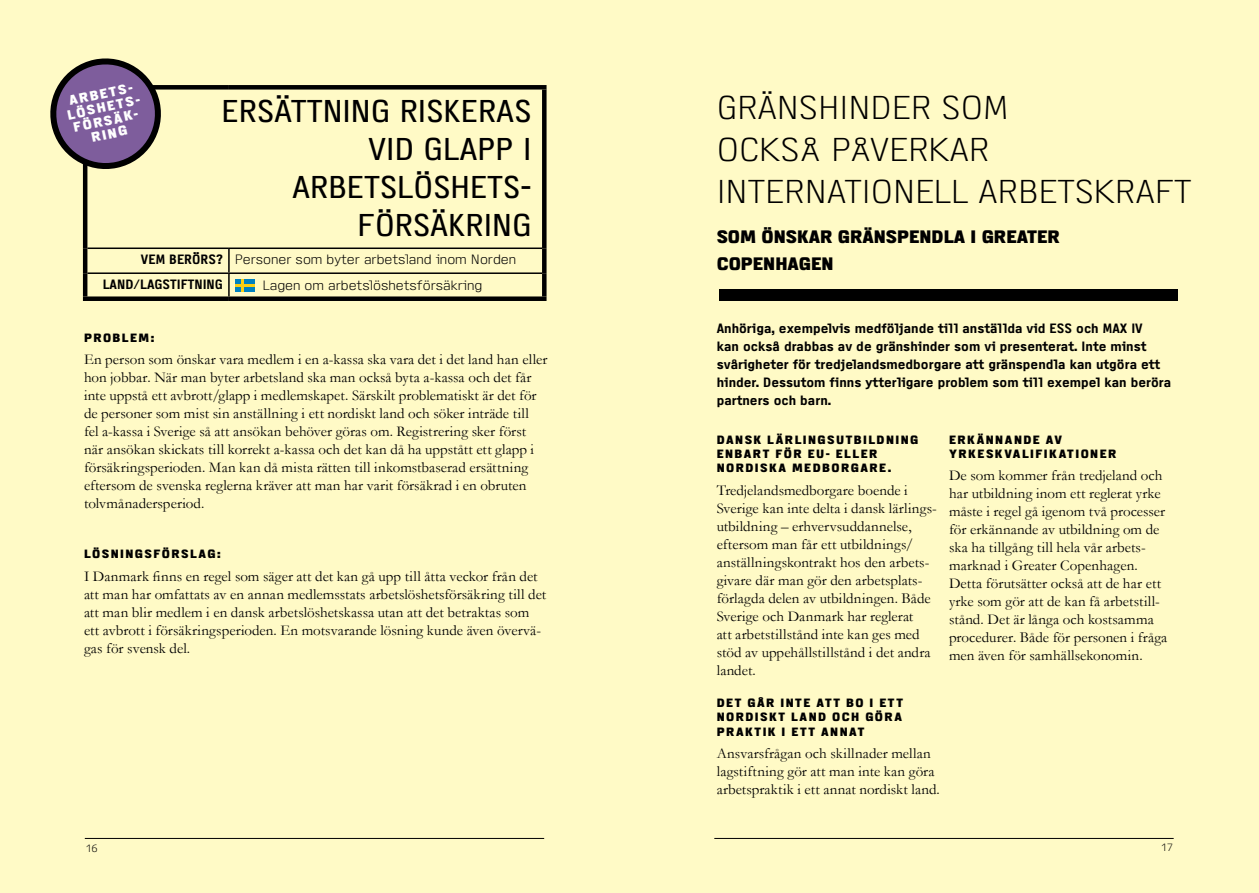
<style>
.page{position:relative;width:1259px;height:893px;background:#fffac6}
.page>*{position:absolute;margin:0;border:0;box-sizing:border-box;transform-origin:0 0}
.t1{font:300 33px/42px "Access";color:#000}
.t2{font:31.5px/37.8px "Access";color:#000;text-align:right}
.t3{font:800 18px/27px "Access";color:#000}
.t4{font:15px/18px "Garamond";letter-spacing:.005em;color:#000}
.t5{font:700 13.5px/18px "Access";color:#000}
.t6{font:300 13.5px/24.9px "Access";color:#000}
.t7{font:800 13.5px/13.5px "Access";color:#fff;text-align:center}
.t8{font:800 12px/14.4px "Access";letter-spacing:.12em;color:#000}
.t9{font:300 10.5px "Access";color:#000}
.s1{font-weight:700}
</style>
<div class="page">
<hr style="left:87px;top:248px;width:142px;height:1px;background:#000">
<hr style="left:229px;top:248px;width:313px;height:1px;background:#000">
<hr style="left:228px;top:249px;width:2px;height:23px;background:#000">
<hr style="left:87px;top:272px;width:142px;height:2px;background:#000">
<hr style="left:229px;top:272px;width:313px;height:2px;background:#000">
<hr style="left:228px;top:274px;width:2px;height:22px;background:#000">
<div style="left:83px;top:85px;width:146px;height:5px;background:#000"></div>
<hr style="left:83px;top:90px;width:4px;height:158px;background:#000">
<div style="left:229px;top:85px;width:317px;height:5px;background:#000"></div>
<svg style="left:542px;top:90px;width:4px;height:158px"></svg>
<hr style="left:83px;top:248px;width:4px;height:25px;background:#000">
<svg style="left:542px;top:248px;width:4px;height:25px"></svg>
<hr style="left:83px;top:273px;width:4px;height:23px;background:#000">
<svg style="left:542px;top:273px;width:4px;height:23px"></svg>
<div style="left:83px;top:296px;width:146px;height:5px;background:#000"></div>
<div style="left:229px;top:296px;width:317px;height:5px;background:#000"></div>
<div style="left:235px;top:279px;width:20px;height:13px;background:#0082c0"></div>
<hr style="left:235px;top:284px;width:20px;height:3px;background:#facf13">
<svg style="left:241px;top:279px;width:2px;height:13px"></svg>
<svg style="left:50px;top:58px;width:113px;height:114px"></svg>
<div style="left:719px;top:289px;width:458px;height:12px;background:#000"></div>
<hr style="left:714px;top:838px;width:459px;height:1px;background:#000">
<hr style="left:85px;top:838px;width:459px;height:1px;background:#000">
<p class="t7" style="left:63px;top:95px;width:78px;rotate:-12deg">ARBETS-<br>LÖSHETS-<br>FÖRSÄK-<br>RING</p>
<h2 class="t2" style="left:221px;top:92px;width:311px">ERSÄTTNING RISKERAS<br>VID GLAPP I<br>ARBETSLÖSHETS-<br>FÖRSÄKRING</h2>
<p class="t6" style="left:103px;top:247px;width:415px;text-indent:38px"><span class="s1">VEM BERÖRS?</span> Personer som byter arbetsland inom Norden<br><span class="s1">LAND/LAGSTIFTNING</span></p>
<p class="t6" style="left:263px;top:273px;width:221px">Lagen om arbetslöshetsförsäkring</p>
<p class="t8" style="left:84px;top:330px;width:72px">PROBLEM:</p>
<p class="t4" style="left:84px;top:350px;width:465px">En person som önskar vara medlem i en a-kassa ska vara det i det land han eller hon jobbar. När man byter arbetsland ska man också byta a-kassa och det får inte uppstå ett avbrott/glapp i medlemskapet. Särskilt problematiskt är det för de personer som mist sin anställning i ett nordiskt land och söker inträde till<br>fel a-kassa i Sverige så att ansökan behöver göras om. Registrering sker först när ansökan skickats till korrekt a-kassa och det kan då ha uppstått ett glapp i försäkringsperioden. Man kan då mista rätten till inkomstbaserad ersättning eftersom de svenska reglerna kräver att man har varit försäkrad i en obruten tolvmånadersperiod.</p>
<p class="t8" style="left:84px;top:547px;width:138px">LÖSNINGSFÖRSLAG:</p>
<p class="t4" style="left:84px;top:567px;width:464px">I Danmark finns en regel som säger att det kan gå upp till åtta veckor från det att man har omfattats av en annan medlemsstats arbetslöshetsförsäkring till det att man blir medlem i en dansk arbetslöshetskassa utan att det betraktas som ett avbrott i försäkringsperioden. En motsvarande lösning kunde även övervä&shy;gas för svensk del.</p>
<h1 class="t1" style="left:716px;top:87px;width:476px">GRÄNSHINDER SOM<br>OCKSÅ PÅVERKAR<br>INTERNATIONELL ARBETSKRAFT</h1>
<p class="t3" style="left:716px;top:223px;width:345px">SOM ÖNSKAR GRÄNSPENDLA I GREATER<br>COPENHAGEN</p>
<p class="t5" style="left:716px;top:320px;width:456px">Anhöriga, exempelvis medföljande till anställda vid ESS och MAX IV<br>kan också drabbas av de gränshinder som vi presenterat. Inte minst svårigheter för tredjelandsmedborgare att gränspendla kan utgöra ett hinder. Dessutom finns ytterligare problem som till exempel kan beröra partners och barn.</p>
<p class="t8" style="left:716px;top:432px;width:203px">DANSK LÄRLINGSUTBILDNING<br>ENBART FÖR EU- ELLER<br>NORDISKA MEDBORGARE.</p>
<p class="t4" style="left:716px;top:481px;width:222px">Tredjelandsmedborgare boende i Sverige kan inte delta i dansk lärlings&shy;utbildning – erhvervsuddannelse, eftersom man får ett utbildnings/ anställningskontrakt hos den arbets&shy;givare där man gör den arbetsplats&shy;förlagda delen av utbildningen. Både Sverige och Danmark har reglerat<br>att arbetstillstånd inte kan ges med stöd av uppehållstillstånd i det andra landet.</p>
<p class="t8" style="left:716px;top:695px;width:188px;text-align:justify">DET GÅR INTE ATT BO I ETT NORDISKT LAND OCH GÖRA PRAKTIK I ETT ANNAT</p>
<p class="t4" style="left:716px;top:744px;width:225px">Ansvarsfrågan och skillnader mellan lagstiftning gör att man inte kan göra arbetspraktik i ett annat nordiskt land.</p>
<p class="t8" style="left:949px;top:432px;width:169px">ERKÄNNANDE AV<br>YRKESKVALIFIKATIONER</p>
<p class="t4" style="left:949px;top:466px;width:220px">De som kommer från tredjeland och har utbildning inom ett reglerat yrke måste i regel gå igenom två processer för erkännande av utbildning om de ska ha tillgång till hela vår arbets&shy;marknad i Greater Copenhagen.<br>Detta förutsätter också att de har ett yrke som gör att de kan få arbetstill&shy;stånd. Det är långa och kostsamma procedurer. Både för personen i fråga men även för samhällsekonomin.</p>
<p class="t9" style="left:85px;top:843px;width:14px">16</p>
<p class="t9" style="left:1160px;top:842px;width:14px">17</p>
</div>
